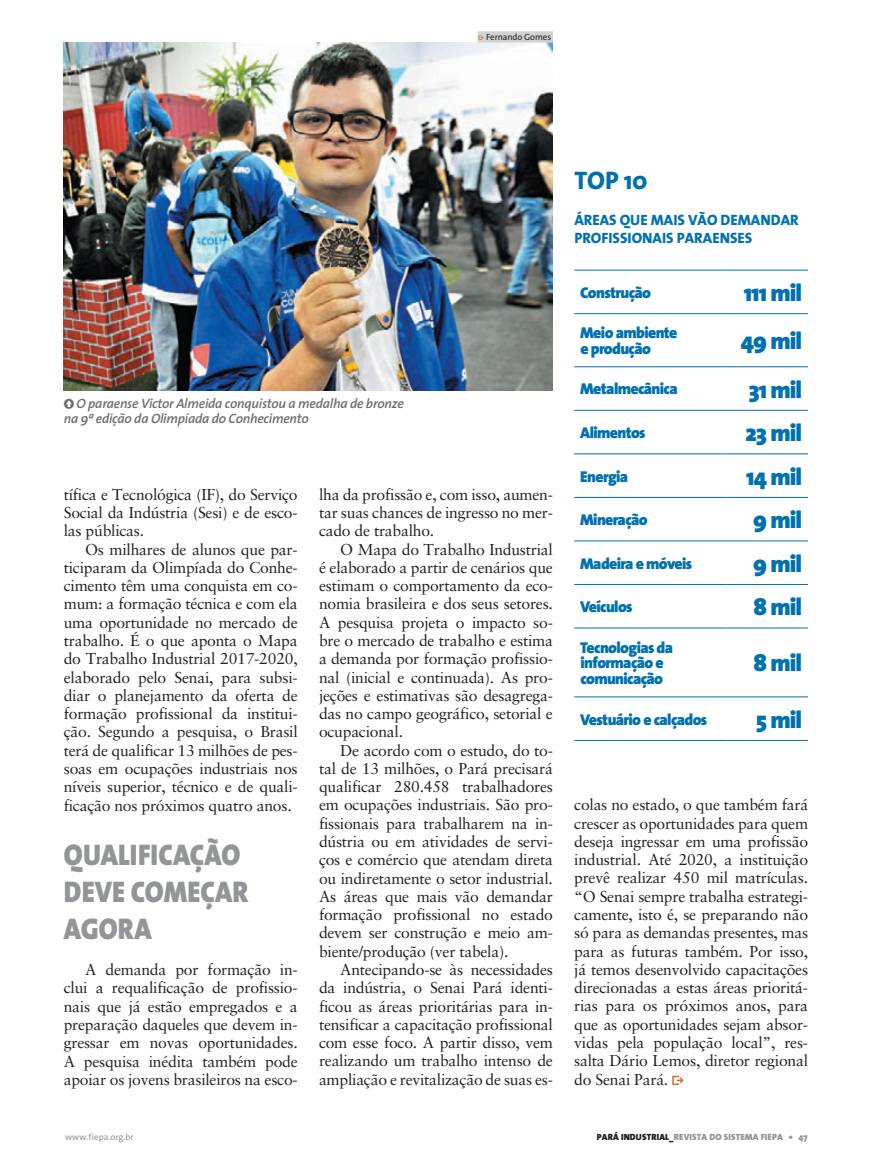
<style>
.page{position:relative;width:872px;height:1170px;background:#fff}
.page>*{position:absolute;margin:0;border:0;box-sizing:border-box;transform-origin:0 0}
.t1{font:900 30px/36.6px "The Sans";letter-spacing:.005em;color:#939598;scale:.9 1}
.t2{font:800 25.5px "The Sans";color:#0071b0}
.t3{font:900 24px "The Sans";letter-spacing:-.04em;color:#0071b0}
.t4{font:15.75px/18.3px "Sabon LT Std";letter-spacing:-.015em;color:#231f20;text-align:justify}
.t5{font:900 15.75px/15.8px "The Sans";letter-spacing:-.04em;color:#0071b0}
.t6{font:800 15px/17.2px "The Sans";color:#0071b0}
.t7{font:italic 600 13.5px/15px "The Sans";letter-spacing:-.02em;color:#6c6d70}
.t8{font:900 9px "The Sans";letter-spacing:.015em;color:#939598}
.t9{font:9px "The Sans";color:#939598}
.t10{font:9px "The Sans";letter-spacing:-.01em;color:#231f20}
.s1{font-family:"The Sans Extra Bold Expert";font-size:4.5px;color:#de6129}
.s2{color:#231f20}
</style>
<div class="page">
<svg style="left:672px;top:1075px;width:11px;height:9px"></svg>
<img style="left:64px;top:43px;width:489px;height:347px">
<hr style="left:574px;top:366px;width:152px;height:1px;background:#0071b0">
<hr style="left:726px;top:366px;width:82px;height:1px;background:#0071b0">
<hr style="left:574px;top:410px;width:152px;height:1px;background:#0071b0">
<hr style="left:726px;top:410px;width:82px;height:1px;background:#0071b0">
<hr style="left:574px;top:453px;width:152px;height:1px;background:#0071b0">
<hr style="left:726px;top:453px;width:82px;height:1px;background:#0071b0">
<hr style="left:574px;top:497px;width:152px;height:1px;background:#0071b0">
<hr style="left:726px;top:497px;width:82px;height:1px;background:#0071b0">
<hr style="left:574px;top:540px;width:152px;height:1px;background:#0071b0">
<hr style="left:726px;top:540px;width:82px;height:1px;background:#0071b0">
<hr style="left:574px;top:584px;width:152px;height:1px;background:#0071b0">
<hr style="left:726px;top:584px;width:82px;height:1px;background:#0071b0">
<hr style="left:574px;top:627px;width:152px;height:1px;background:#0071b0">
<hr style="left:726px;top:627px;width:82px;height:1px;background:#0071b0">
<hr style="left:574px;top:696px;width:152px;height:1px;background:#0071b0">
<hr style="left:726px;top:696px;width:82px;height:1px;background:#0071b0">
<hr style="left:574px;top:740px;width:152px;height:1px;background:#0071b0">
<hr style="left:726px;top:740px;width:82px;height:1px;background:#0071b0">
<hr style="left:574px;top:270px;width:152px;height:1px;background:#0071b0">
<hr style="left:726px;top:270px;width:82px;height:1px;background:#0071b0">
<hr style="left:574px;top:313px;width:152px;height:1px;background:#0071b0">
<hr style="left:726px;top:313px;width:82px;height:1px;background:#0071b0">
<div style="left:477px;top:31px;width:76px;height:12px;background:#d1d2d4"></div>
<p class="t10" style="left:479px;top:29px;width:74px"><span class="s1">û</span> Fernando Gomes</p>
<p class="t7" style="left:64px;top:396px;width:341px;text-indent:13px">O paraense Victor Almeida conquistou a medalha de bronze na 9ª edição da Olimpíada do Conhecimento</p>
<p class="t4" style="left:64px;top:485px;width:235px">tífica e Tecnológica (IF), do Serviço Social da Indústria (Sesi) e de esco&shy;las públicas.</p>
<p class="t4" style="left:64px;top:539px;width:235px;text-indent:21px">Os milhares de alunos que par&shy;ticiparam da Olimpíada do Conhe&shy;cimento têm uma conquista em co&shy;mum: a formação técnica e com ela uma oportunidade no mercado de trabalho. É o que aponta o Mapa do Trabalho Industrial 2017-2020, elaborado pelo Senai, para subsi&shy;diar o planejamento da oferta de formação profissional da institui&shy;ção. Segundo a pesquisa, o Brasil terá de qualificar 13 milhões de pes&shy;soas em ocupações industriais nos níveis superior, técnico e de quali&shy;ficação nos próximos quatro anos.</p>
<h1 class="t1" style="left:64px;top:836px;width:206px">QUALIFICAÇÃO<br>DEVE COMEÇAR<br>AGORA</h1>
<p class="t4" style="left:64px;top:960px;width:235px;text-indent:21px">A demanda por formação in&shy;clui a requalificação de profissio&shy;nais que já estão empregados e a preparação daqueles que devem in&shy;gressar em novas oportunidades.<br>A pesquisa inédita também pode apoiar os jovens brasileiros na esco-</p>
<p class="t4" style="left:319px;top:485px;width:235px">lha da profissão e, com isso, aumen&shy;tar suas chances de ingresso no mer&shy;cado de trabalho.</p>
<p class="t4" style="left:319px;top:539px;width:235px;text-indent:21px">O Mapa do Trabalho Industrial é elaborado a partir de cenários que estimam o comportamento da eco&shy;nomia brasileira e dos seus setores.<br>A pesquisa projeta o impacto so&shy;bre o mercado de trabalho e estima a demanda por formação profissio&shy;nal (inicial e continuada). As pro&shy;jeções e estimativas são desagrega&shy;das no campo geográfico, setorial e ocupacional.</p>
<p class="t4" style="left:319px;top:740px;width:235px;text-indent:21px">De acordo com o estudo, do to&shy;tal de 13 milhões, o Pará precisará qualificar 280.458 trabalhadores em ocupações industriais. São pro&shy;fissionais para trabalharem na in&shy;dústria ou em atividades de servi&shy;ços e comércio que atendam direta ou indiretamente o setor industrial.<br>As áreas que mais vão demandar formação profissional no estado devem ser construção e meio am&shy;biente/produção (ver tabela).</p>
<p class="t4" style="left:319px;top:960px;width:235px;text-indent:21px">Antecipando-se às necessidades da indústria, o Senai Pará identi&shy;ficou as áreas prioritárias para in&shy;tensificar a capacitação profissional com esse foco. A partir disso, vem realizando um trabalho intenso de ampliação e revitalização de suas es-</p>
<h2 class="t2" style="left:574px;top:159px;width:75px">TOP 10</h2>
<p class="t6" style="left:574px;top:211px;width:226px">ÁREAS QUE MAIS VÃO DEMANDAR<br>PROFISSIONAIS PARAENSES</p>
<p class="t5" style="left:580px;top:284px;width:72px">Construção</p>
<h3 class="t3" style="left:744px;top:272px;width:60px">111 mil</h3>
<p class="t5" style="left:580px;top:325px;width:99px">Meio ambiente e produção</p>
<h3 class="t3" style="left:740px;top:321px;width:63px">49 mil</h3>
<p class="t5" style="left:580px;top:381px;width:99px">Metalmecânica</p>
<h3 class="t3" style="left:748px;top:369px;width:55px">31 mil</h3>
<p class="t5" style="left:580px;top:424px;width:67px">Alimentos</p>
<h3 class="t3" style="left:745px;top:412px;width:58px">23 mil</h3>
<p class="t5" style="left:580px;top:468px;width:49px">Energia</p>
<h3 class="t3" style="left:746px;top:456px;width:58px">14 mil</h3>
<p class="t5" style="left:580px;top:511px;width:69px">Mineração</p>
<h3 class="t3" style="left:753px;top:499px;width:50px">9 mil</h3>
<p class="t5" style="left:580px;top:555px;width:113px">Madeira e móveis</p>
<h3 class="t3" style="left:753px;top:543px;width:50px">9 mil</h3>
<p class="t5" style="left:580px;top:598px;width:54px">Veículos</p>
<h3 class="t3" style="left:753px;top:586px;width:50px">8 mil</h3>
<p class="t5" style="left:580px;top:639px;width:94px">Tecnologias da informação e comunicação</p>
<h3 class="t3" style="left:753px;top:643px;width:50px">8 mil</h3>
<p class="t5" style="left:580px;top:711px;width:129px">Vestuário e calçados</p>
<h3 class="t3" style="left:756px;top:699px;width:47px">5 mil</h3>
<p class="t4" style="left:574px;top:795px;width:235px">colas no estado, o que também fará crescer as oportunidades para quem deseja ingressar em uma profissão industrial. Até 2020, a instituição prevê realizar 450 mil matrículas. “O Senai sempre trabalha estrategi&shy;camente, isto é, se preparando não só para as demandas presentes, mas para as futuras também. Por isso, já temos desenvolvido capacitações direcionadas a estas áreas prioritá&shy;rias para os próximos anos, para que as oportunidades sejam absor&shy;vidas pela população local”, res&shy;salta Dário Lemos, diretor regional do Senai Pará.</p>
<p class="t9" style="left:65px;top:1129px;width:70px">www.fiepa.org.br</p>
<p class="t8" style="left:597px;top:1128px;width:212px"><span class="s2">PARÁ INDUSTRIAL_</span>REVISTA DO SISTEMA FIEPA • 47</p>
</div>
